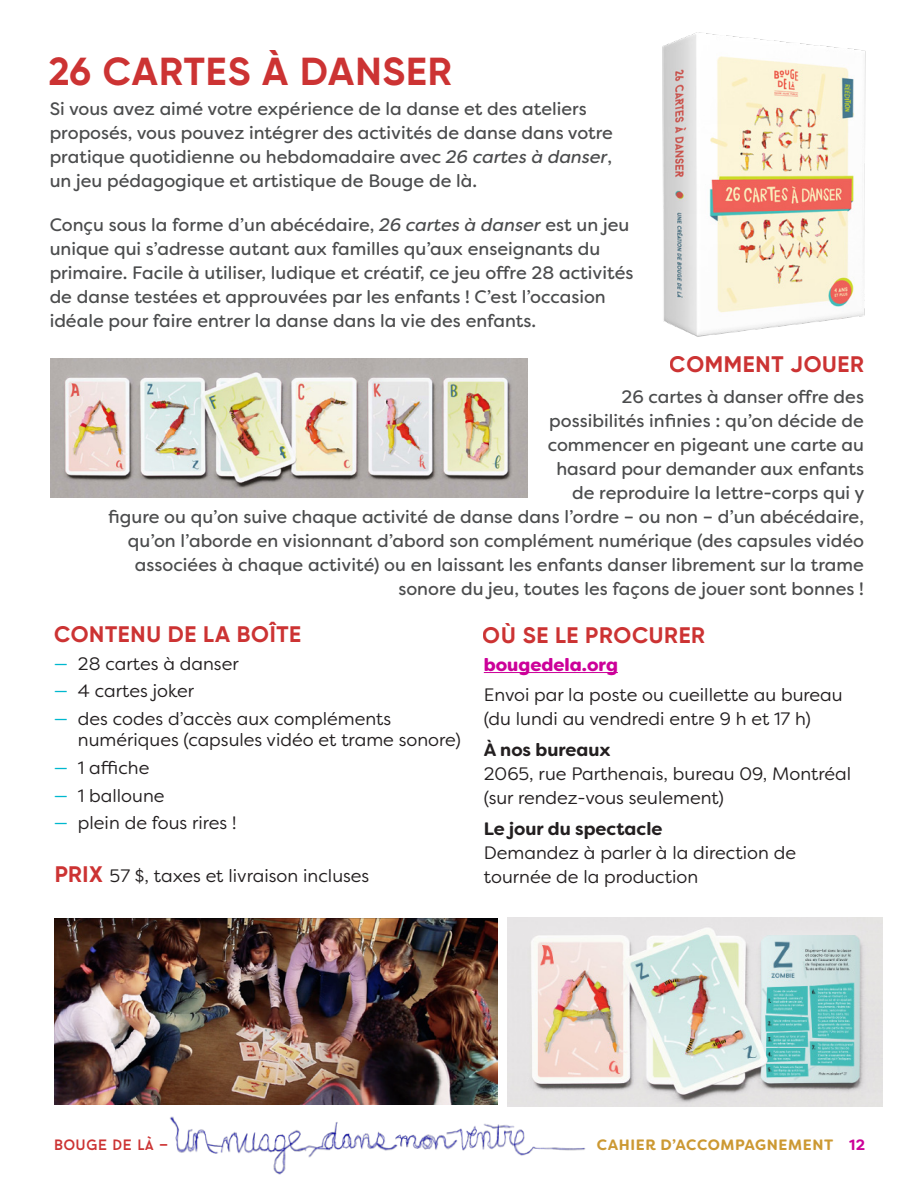
<style>
.page{position:relative;width:918px;height:1188px;background:#fff}
.page>*{position:absolute;margin:0;border:0;box-sizing:border-box;transform-origin:0 0}
.t1{font:700 39px "Gilroy";letter-spacing:.025em;color:#c33}
.t2{font:700 22.5px "Gilroy";letter-spacing:.03em;color:#c33}
.t3{font:18px/24px "Filson Soft";color:#4b4c4d}
.t4{font:18px/24px "Filson Soft";color:#231f20}
.t5{font:700 18px "Filson Soft";color:#231f20}
.t6{font:900 18px "Filson Soft";color:#c09}
.t7{font:700 15px "Filson Soft";letter-spacing:.04em;color:#c93}
.t8{font:15px "Baron Neue";letter-spacing:.02em;color:#c33}
.s1{font-style:italic}
.s2{color:#00b8ce}
.s3{font-family:"Gilroy";font-weight:700;font-size:22.5px;color:#c33}
.s4{color:#c09}
</style>
<div class="page">
<img style="left:170px;top:1105px;width:416px;height:70px">
<hr style="left:484px;top:672px;width:134px;height:1px;background:#c09">
<img style="left:662px;top:32px;width:204px;height:305px">
<img style="left:51px;top:359px;width:477px;height:139px">
<img style="left:54px;top:919px;width:444px;height:186px">
<img style="left:508px;top:918px;width:374px;height:189px">
<h1 class="t1" style="left:49px;top:47px;width:405px">26 CARTES À DANSER</h1>
<p class="t3" style="left:50px;top:96px;width:565px">Si vous avez aimé votre expérience de la danse et des ateliers proposés, vous pouvez intégrer des activités de danse dans votre pratique quotidienne ou hebdomadaire avec <span class="s1">26 cartes à danser</span>, un jeu pédagogique et artistique de Bouge de là.</p>
<p class="t3" style="left:50px;top:212px;width:585px">Conçu sous la forme d’un abécédaire, <span class="s1">26 cartes à danser</span> est un jeu unique qui s’adresse autant aux familles qu’aux enseignants du primaire. Facile à utiliser, ludique et créatif, ce jeu offre 28 activités de danse testées et approuvées par les enfants ! C’est l’occasion idéale pour faire entrer la danse dans la vie des enfants.</p>
<p class="t2" style="left:670px;top:350px;width:196px">COMMENT JOUER</p>
<p class="t3" style="left:108px;top:385px;width:758px;text-align:right">26 cartes à danser offre des<br>possibilités infinies : qu’on décide de<br>commencer en pigeant une carte au<br>hasard pour demander aux enfants<br>de reproduire la lettre-corps qui y<br>figure ou qu’on suive chaque activité de danse dans l’ordre – ou non – d’un abécédaire, qu’on l’aborde en visionnant d’abord son complément numérique (des capsules vidéo associées à chaque activité) ou en laissant les enfants danser librement sur la trame sonore du jeu, toutes les façons de jouer sont bonnes !</p>
<p class="t2" style="left:54px;top:620px;width:249px">CONTENU DE LA BOÎTE</p>
<p class="t2" style="left:483px;top:621px;width:224px">OÙ SE LE PROCURER</p>
<p class="t4" style="left:54px;top:651px;width:186px"><span class="s2">—</span> 28 cartes à danser</p>
<p class="t4" style="left:54px;top:679px;width:142px"><span class="s2">—</span> 4 cartes joker</p>
<p class="t4" style="left:78px;top:708px;width:384px;line-height:21px;text-indent:-24px"><span class="s2">—</span> des codes d’accès aux compléments numériques (capsules vidéo et trame sonore)</p>
<p class="t4" style="left:54px;top:756px;width:97px"><span class="s2">—</span> 1 affiche</p>
<p class="t4" style="left:54px;top:783px;width:112px"><span class="s2">—</span> 1 balloune</p>
<p class="t4" style="left:54px;top:811px;width:184px"><span class="s2">—</span> plein de fous rires !</p>
<p class="t4" style="left:54px;top:864px;width:317px"><span class="s3">PRIX</span> 57 $, taxes et livraison incluses</p>
<p class="t6" style="left:484px;top:653px;width:136px">bougedela.org</p>
<p class="t4" style="left:484px;top:683px;width:360px">Envoi par la poste ou cueillette au bureau (du lundi au vendredi entre 9 h et 17 h)</p>
<p class="t5" style="left:484px;top:738px;width:128px">À nos bureaux</p>
<p class="t4" style="left:484px;top:762px;width:369px">2065, rue Parthenais, bureau 09, Montréal (sur rendez-vous seulement)</p>
<p class="t5" style="left:484px;top:817px;width:180px">Le jour du spectacle</p>
<p class="t4" style="left:484px;top:841px;width:314px">Demandez à parler à la direction de tournée de la production</p>
<p class="t8" style="left:54px;top:1135px;width:116px">BOUGE DE LÀ —</p>
<p class="t7" style="left:597px;top:1135px;width:270px">CAHIER D’ACCOMPAGNEMENT <span class="s4">12</span></p>
</div>
